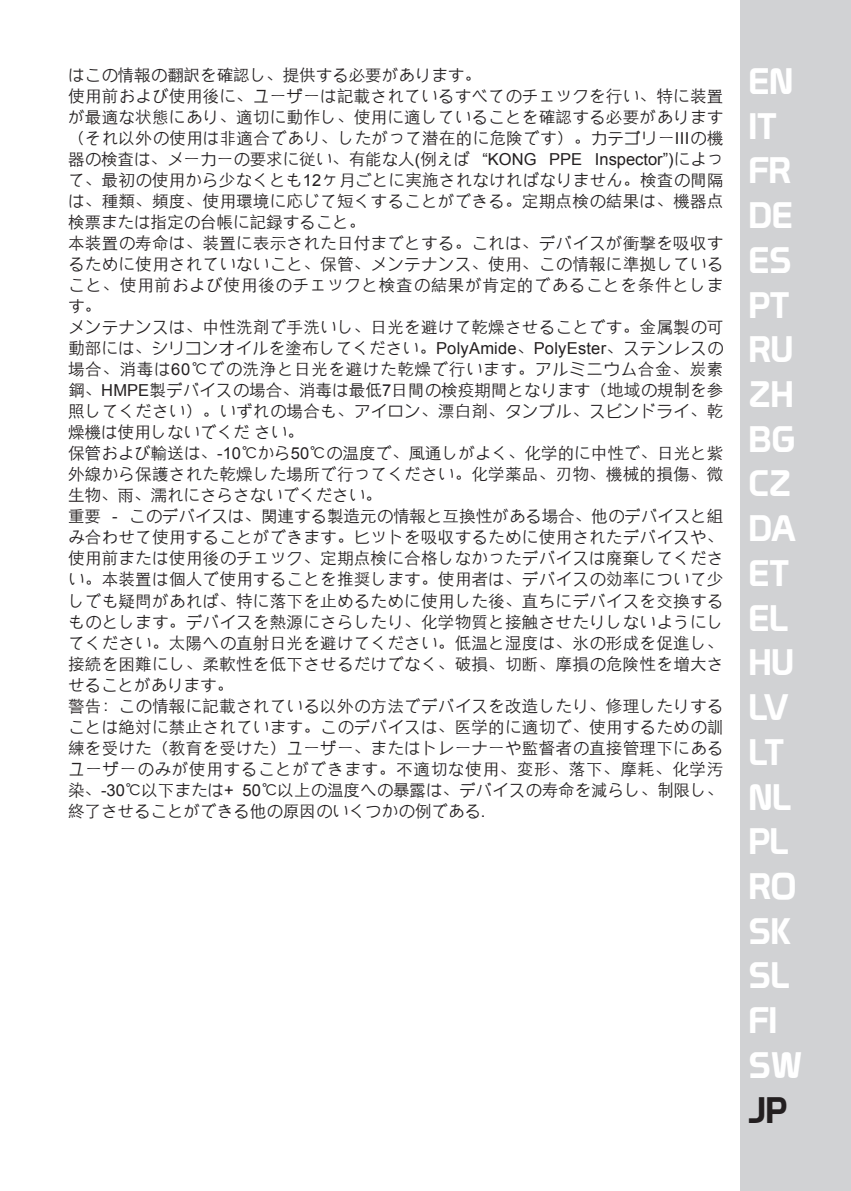
<style>
.page{position:relative;width:851px;height:1191px;background:#fff}
.page>*{position:absolute;margin:0;border:0;box-sizing:border-box;transform-origin:0 0}
.t1{font:36px/44.7px "Prototype";color:#fff}
.t2{font:36px "Prototype";color:#231f20}
.t3{font:300 16.5px/21px "ST Heiti SC";letter-spacing:.02em;color:#231f20}
.s1{font-family:"Arial";font-weight:400}
</style>
<div class="page">
<div style="left:740px;top:0;width:110px;height:1191px;background:#d1d2d4"></div>
<p class="t3" style="left:68px;top:63px;width:657px">はこの情報の翻訳を確認し、提供する必要があります。<br>使用前および使用後に、ユーザーは記載されているすべてのチェックを行い、特に装置が最適な状態にあり、適切に動作し、使用に適していることを確認する必要があります（それ以外の使用は非適合であり、したがって潜在的に危険です）。カテゴリー<span class="s1">III</span>の機器の検査は、メーカーの要求に従い、有能な人<span class="s1">(</span>例えば <span class="s1">“KONG PPE Inspector”)</span>によって、最初の使用から少なくとも<span class="s1">12</span>ヶ月ごとに実施されなければなりません。検査の間隔は、種類、頻度、使用環境に応じて短くすることができる。定期点検の結果は、機器点検票または指定の台帳に記録すること。<br>本装置の寿命は、装置に表示された日付までとする。これは、デバイスが衝撃を吸収するために使用されていないこと、保管、メンテナンス、使用、この情報に準拠していること、使用前および使用後のチェックと検査の結果が肯定的であることを条件とします。<br>メンテナンスは、中性洗剤で手洗いし、日光を避けて乾燥させることです。金属製の可動部には、シリコンオイルを塗布してください。<span class="s1">PolyAmide</span>、<span class="s1">PolyEster</span>、ステンレスの場合、消毒は<span class="s1">60</span>℃での洗浄と日光を避けた乾燥で行います。アルミニウム合金、炭素鋼、<span class="s1">HMPE</span>製デバイスの場合、消毒は最低<span class="s1">7</span>日間の検疫期間となります（地域の規制を参照してください）。いずれの場合も、アイロン、漂白剤、タンブル、スピンドライ、乾燥機は使用しないでください。<br>保管および輸送は、<span class="s1">-10</span>℃から<span class="s1">50</span>℃の温度で、風通しがよく、化学的に中性で、日光と紫外線から保護された乾燥した場所で行ってください。化学薬品、刃物、機械的損傷、微生物、雨、濡れにさらさないでください。<br>重要 <span class="s1">-</span> このデバイスは、関連する製造元の情報と互換性がある場合、他のデバイスと組み合わせて使用することができます。ヒットを吸収するために使用されたデバイスや、使用前または使用後のチェック、定期点検に合格しなかったデバイスは廃棄してください。本装置は個人で使用することを推奨します。使用者は、デバイスの効率について少しでも疑問があれば、特に落下を止めるために使用した後、直ちにデバイスを交換するものとします。デバイスを熱源にさらしたり、化学物質と接触させたりしないようにしてください。太陽への直射日光を避けてください。低温と湿度は、氷の形成を促進し、接続を困難にし、柔軟性を低下させるだけでなく、破損、切断、摩損の危険性を増大させることがあります。<br>警告：この情報に記載されている以外の方法でデバイスを改造したり、修理したりすることは絶対に禁止されています。このデバイスは、医学的に適切で、使用するための訓練を受けた（教育を受けた）ユーザー、またはトレーナーや監督者の直接管理下にあるユーザーのみが使用することができます。不適切な使用、変形、落下、摩耗、化学汚染、<span class="s1">-30</span>℃以下または<span class="s1">+ 50</span>℃以上の温度への暴露は、デバイスの寿命を減らし、制限し、終了させることができる他の原因のいくつかの例である<span class="s1">.</span></p>
<h1 class="t1" style="left:748px;top:58px;width:55px">EN<br>IT<br>FR<br>DE<br>ES<br>PT<br>RU<br>ZH<br>BG<br>CZ<br>DA<br>ET<br>EL<br>HU<br>LV<br>LT<br>NL<br>PL<br>RO<br>SK<br>SL<br>FI<br>SW</h1>
<h1 class="t2" style="left:748px;top:1088px;width:39px">JP</h1>
</div>
